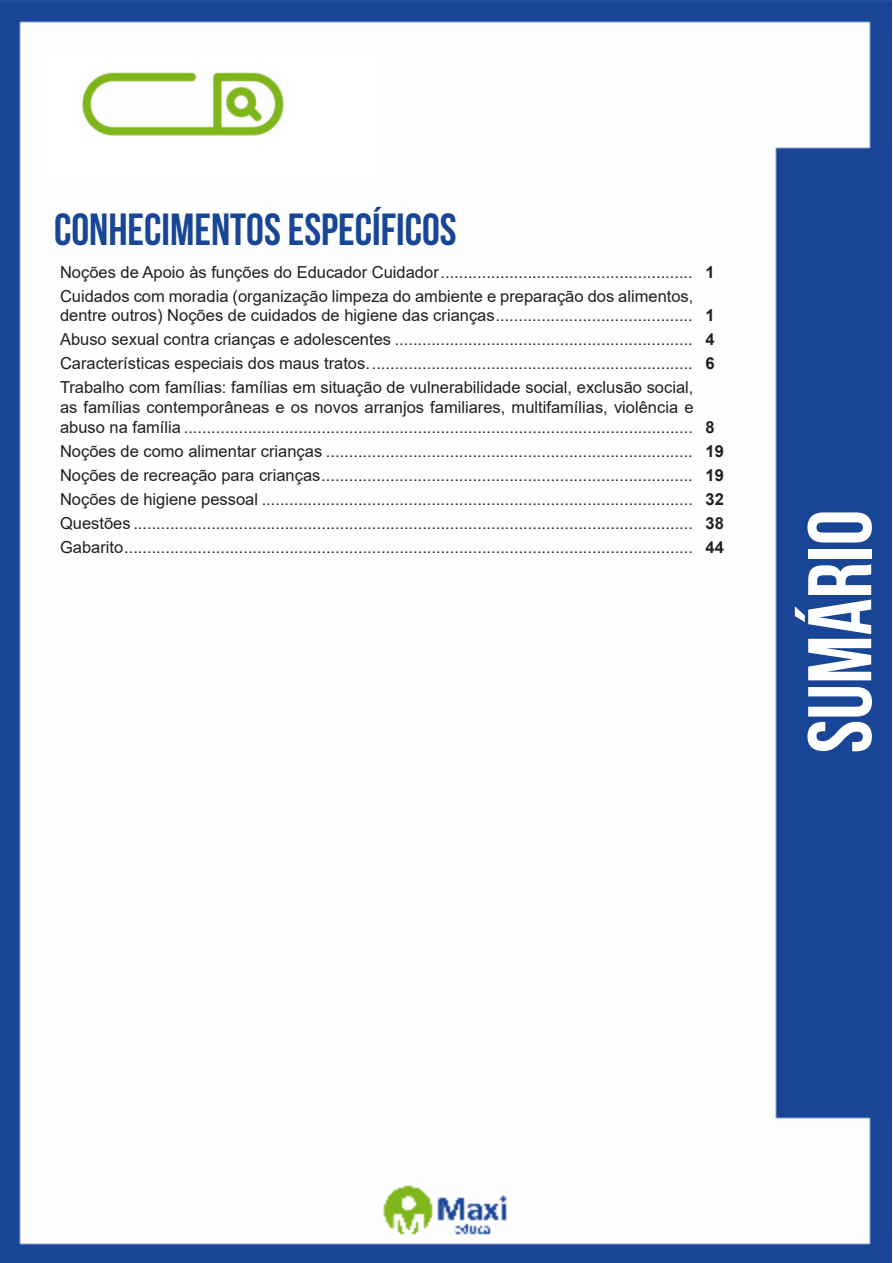
<style>
.page{position:relative;width:893px;height:1263px;background:#fff}
.page>*{position:absolute;margin:0;border:0;box-sizing:border-box;transform-origin:0 0}
.t1{font:700 90px "Bebas Neue";color:#fff}
.t2{font:700 45px "Bebas Neue";color:#184696}
.ALTERNATIVAS{font:16.5px/19.8px "Arial";color:#231f20}
.INDICE{font:700 16.5px "Arial";color:#231f20}
</style>
<div class="page">
<img style="left:0;top:0;width:892px;height:1263px">
<div style="left:53px;top:55px;width:317px;height:121px;background:#fff"></div>
<img style="left:82px;top:72px;width:201px;height:64px">
<p class="t2" style="left:54px;top:205px;width:404px">CONHECIMENTOS ESPECÍFICOS</p>
<p class="ALTERNATIVAS" style="left:60px;top:262px;width:634px">Noções de Apoio às funções do Educador Cuidador.......................................................</p>
<p class="INDICE" style="left:705px;top:260px;width:11px">1</p>
<p class="ALTERNATIVAS" style="left:60px;top:286px;width:635px">Cuidados com moradia (organização limpeza do ambiente e preparação dos alimentos, dentre outros) Noções de cuidados de higiene das crianças...........................................</p>
<p class="INDICE" style="left:705px;top:304px;width:11px">1</p>
<p class="ALTERNATIVAS" style="left:60px;top:330px;width:634px">Abuso sexual contra crianças e adolescentes .................................................................</p>
<p class="INDICE" style="left:705px;top:328px;width:11px">4</p>
<p class="ALTERNATIVAS" style="left:60px;top:354px;width:634px">Características especiais dos maus tratos.......................................................................</p>
<p class="INDICE" style="left:705px;top:352px;width:11px">6</p>
<p class="ALTERNATIVAS" style="left:60px;top:378px;width:635px;text-align:justify">Trabalho com famílias: famílias em situação de vulnerabilidade social, exclusão social, as famílias contemporâneas e os novos arranjos familiares, multifamílias, violência e abuso na família ...............................................................................................................</p>
<p class="INDICE" style="left:705px;top:416px;width:11px">8</p>
<p class="ALTERNATIVAS" style="left:60px;top:441px;width:634px">Noções de como alimentar crianças ................................................................................</p>
<p class="INDICE" style="left:705px;top:440px;width:20px">19</p>
<p class="ALTERNATIVAS" style="left:60px;top:465px;width:634px">Noções de recreação para crianças.................................................................................</p>
<p class="INDICE" style="left:705px;top:464px;width:20px">19</p>
<p class="ALTERNATIVAS" style="left:60px;top:489px;width:634px">Noções de higiene pessoal ..............................................................................................</p>
<p class="INDICE" style="left:705px;top:488px;width:20px">32</p>
<p class="ALTERNATIVAS" style="left:60px;top:513px;width:634px">Questões ..........................................................................................................................</p>
<p class="INDICE" style="left:705px;top:512px;width:20px">38</p>
<p class="ALTERNATIVAS" style="left:60px;top:537px;width:634px">Gabarito............................................................................................................................</p>
<p class="INDICE" style="left:705px;top:536px;width:20px">44</p>
<h1 class="t1" style="left:791px;top:753px;width:245px;rotate:-90deg">SUMÁRIO</h1>
</div>
